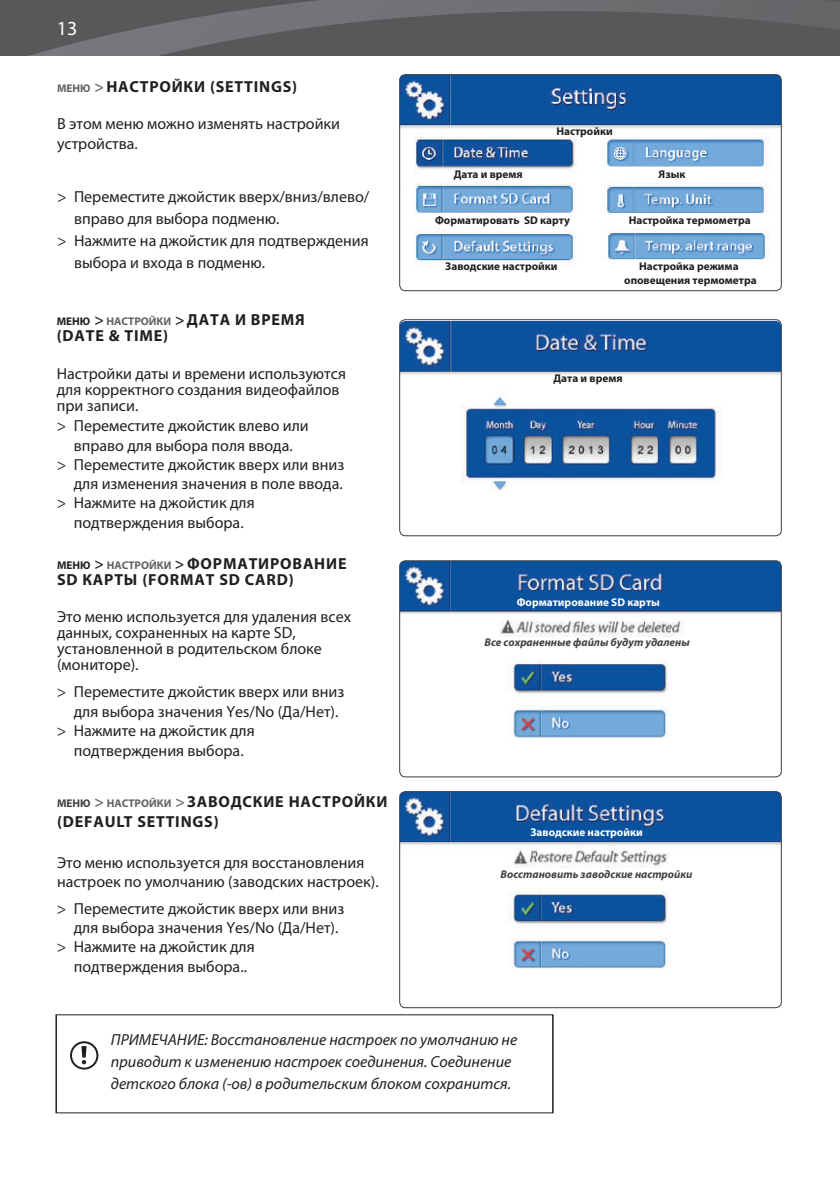
<style>
.page{position:relative;width:840px;height:1191px;background:#fff}
.page>*{position:absolute;margin:0;border:0;box-sizing:border-box;transform-origin:0 0}
.t1{font:20px "Myriad Pro";color:#fff}
.t2{font:16px/16px "Myriad Pro";color:#231f20}
.t3{font:700 16px/16px "Myriad Pro";letter-spacing:.05em;color:#231f20}
.t4{font:italic 16px/22px "Myriad Pro";color:#231f20}
.t5{font:700 11.2px/13.4px "Myriad Pro";color:#231f20;text-align:center}
.t6{font:italic 700 11.2px "Myriad Pro";color:#404040}
.t7{font:700 11.2px "Myriad Pro";color:#fff}
.s1{font-size:11.2px;color:#636366}
.s2{font-weight:600;color:#636366}
.s3{font-size:11.2px}
.s4{font-weight:600}
.s5{font-size:11.2px;color:#404040}
</style>
<div class="page">
<div style="left:0;top:0;width:839px;height:56px;background:#57585a"></div>
<svg style="left:29px;top:0;width:810px;height:56px"></svg>
<img style="left:400px;top:75px;width:380px;height:216px">
<div style="left:399px;top:74px;width:382px;height:217px;border:1px solid #3e3e3f;border-radius:6px"></div>
<img style="left:401px;top:321px;width:378px;height:170px">
<img style="left:400px;top:660px;width:380px;height:117px">
<img style="left:400px;top:791px;width:380px;height:216px">
<div style="left:399px;top:791px;width:382px;height:217px;border:1px solid #3e3e3f;border-radius:6px"></div>
<svg style="left:71px;top:1042px;width:26px;height:26px"></svg>
<div style="left:70px;top:1041px;width:28px;height:28px;border:2px solid #231f20;border-radius:50%"></div>
<svg style="left:80px;top:1045px;width:8px;height:19px"></svg>
<img style="left:399px;top:533px;width:383px;height:124px">
<p class="t1" style="left:57px;top:16px;width:22px">13</p>
<p class="t3" style="left:57px;top:78px;width:241px"><span class="s1">МЕНЮ</span> <span class="s2">&gt;</span>НАСТРОЙКИ (SETTINGS)</p>
<p class="t2" style="left:57px;top:114px;width:284px;line-height:19.8px">В этом меню можно изменять настройки устройства.</p>
<p class="t2" style="left:57px;top:189px;width:314px">&gt; Переместите джойстик вверх/вниз/влево/</p>
<p class="t2" style="left:74px;top:211px;width:207px">вправо для выбора подменю.</p>
<p class="t2" style="left:57px;top:233px;width:313px">&gt; Нажмите на джойстик для подтверждения</p>
<p class="t2" style="left:74px;top:255px;width:192px">выбора и входа в подменю.</p>
<p class="t3" style="left:57px;top:311px;width:249px"><span class="s3">МЕНЮ</span> <span class="s4">&gt;</span> <span class="s1">НАСТРОЙКИ</span> <span class="s4">&gt;</span>ДАТА И ВРЕМЯ (DATE &amp; TIME)</p>
<p class="t2" style="left:57px;top:365px;width:290px">Настройки даты и времени используются для корректного создания видеофайлов при записи.</p>
<p class="t2" style="left:57px;top:418px;width:253px">&gt; Переместите джойстик влево или</p>
<p class="t2" style="left:74px;top:437px;width:220px">вправо для выбора поля ввода.</p>
<p class="t2" style="left:57px;top:456px;width:289px">&gt; Переместите джойстик вверх или вниз</p>
<p class="t2" style="left:74px;top:475px;width:270px">для изменения значения в поле ввода.</p>
<p class="t2" style="left:57px;top:494px;width:199px">&gt; Нажмите на джойстик для</p>
<p class="t2" style="left:74px;top:514px;width:171px">подтверждения выбора.</p>
<p class="t3" style="left:57px;top:555px;width:291px"><span class="s3">МЕНЮ</span> <span class="s4">&gt;</span> <span class="s1">НАСТРОЙКИ</span> <span class="s4">&gt;</span> ФОРМАТИРОВАНИЕ<br>SD КАРТЫ (FORMAT SD CARD)</p>
<p class="t2" style="left:57px;top:608px;width:295px">Это меню используется для удаления всех данных, сохраненных на карте SD, установленной в родительском блоке (мониторе).</p>
<p class="t2" style="left:57px;top:684px;width:289px">&gt; Переместите джойстик вверх или вниз</p>
<p class="t2" style="left:74px;top:703px;width:266px">для выбора значения Yes/No (Да/Нет).</p>
<p class="t2" style="left:57px;top:722px;width:199px">&gt; Нажмите на джойстик для</p>
<p class="t2" style="left:74px;top:742px;width:171px">подтверждения выбора.</p>
<p class="t3" style="left:57px;top:791px;width:332px;line-height:19.2px"><span class="s5">МЕНЮ</span> <span class="s2">&gt;</span> <span class="s1">НАСТРОЙКИ</span> <span class="s2">&gt;</span>ЗАВОДСКИЕ НАСТРОЙКИ (DEFAULT SETTINGS)</p>
<p class="t2" style="left:57px;top:852px;width:323px;line-height:19.2px">Это меню используется для восстановления настроек по умолчанию (заводских настроек).</p>
<p class="t2" style="left:57px;top:900px;width:289px">&gt; Переместите джойстик вверх или вниз</p>
<p class="t2" style="left:74px;top:919px;width:266px">для выбора значения Yes/No (Да/Нет).</p>
<p class="t2" style="left:57px;top:938px;width:199px">&gt; Нажмите на джойстик для</p>
<p class="t2" style="left:74px;top:958px;width:175px">подтверждения выбора..</p>
<p class="t5" style="left:556px;top:124px;width:58px">Настройки</p>
<p class="t5" style="left:453px;top:168px;width:70px">Дата и время</p>
<p class="t5" style="left:658px;top:168px;width:28px">Язык</p>
<p class="t5" style="left:435px;top:213px;width:136px">Форматировать SD карту</p>
<p class="t5" style="left:628px;top:213px;width:123px">Настройка термометра</p>
<p class="t5" style="left:445px;top:260px;width:114px">Заводские настройки</p>
<p class="t5" style="left:624px;top:260px;width:134px">Настройка режима оповещения термометра</p>
<p class="t5" style="left:553px;top:371px;width:70px">Дата и время</p>
<p class="t7" style="left:516px;top:595px;width:144px">Форматирование SD карты</p>
<p class="t6" style="left:484px;top:635px;width:206px">Все сохраненные файлы будут удалены</p>
<p class="t7" style="left:530px;top:825px;width:114px">Заводские настройки</p>
<p class="t6" style="left:500px;top:867px;width:193px">Восстановить заводские настройки</p>
<p class="t4" style="left:111px;top:1028px;width:407px">ПРИМЕЧАНИЕ: Восстановление настроек по умолчанию не приводит к изменению настроек соединения. Соединение детского блока (-ов) в родительским блоком сохранится.</p>
</div>
